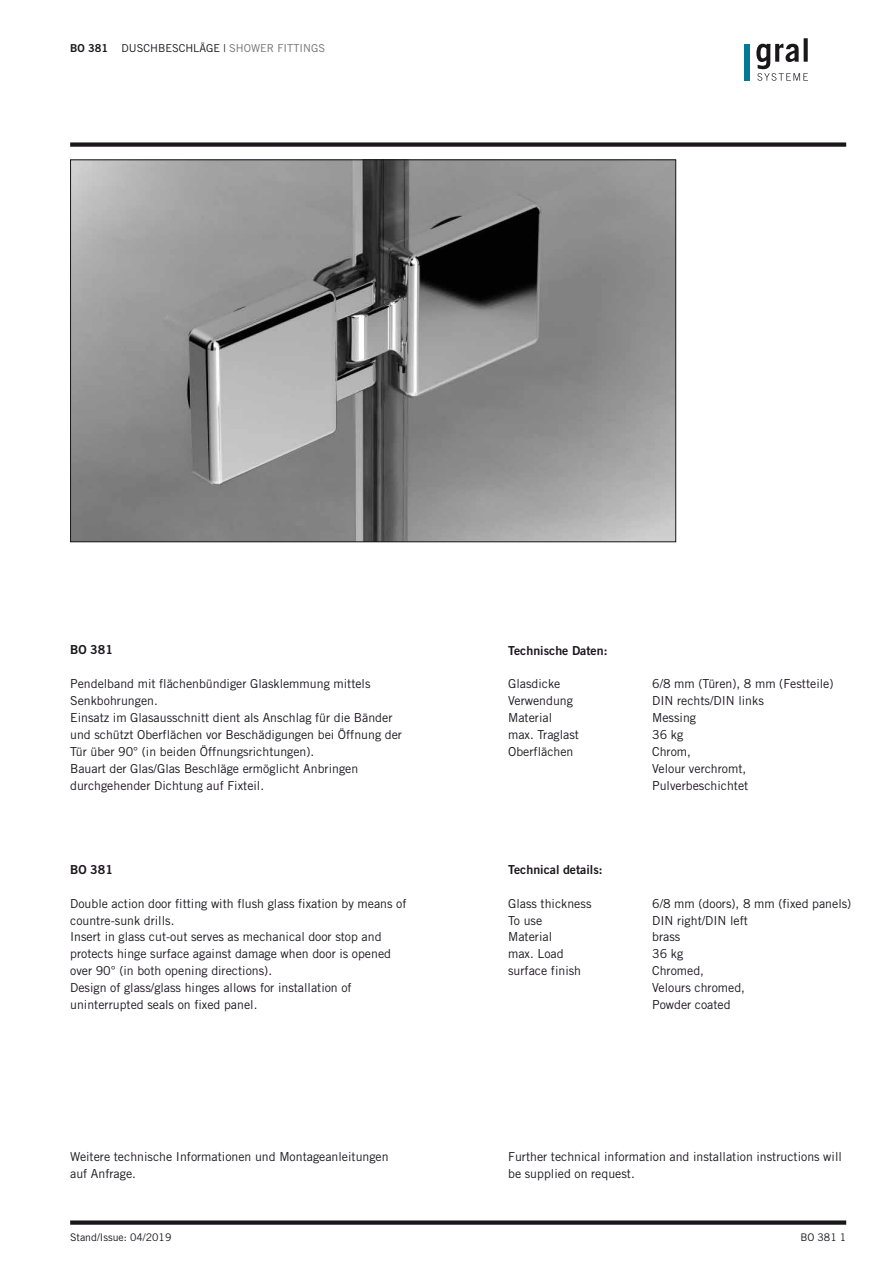
<style>
.page{position:relative;width:893px;height:1263px;background:#fff}
.page>*{position:absolute;margin:0;border:0;box-sizing:border-box;transform-origin:0 0}
.t1{font:12.3px/17px "Trade Gothic LT Pro";color:#1a171c}
.t2{font:12.3px "Trade Gothic LT Pro Bd 2";color:#1a171c}
.t3{font:10.95px "Trade Gothic";color:#1a171c}
.t4{font:10.5px "Trade Gothic LT Pro";color:#1a171c}
.s1{font-family:"Trade Gothic Bold Two"}
.s2{color:#707172}
</style>
<div class="page">
<div style="left:744px;top:44px;width:6px;height:37px;background:#007a97"></div>
<svg style="left:756px;top:38px;width:52px;height:43px"></svg>
<div style="left:70px;top:142px;width:776px;height:5px;background:#1a171c"></div>
<div style="left:70px;top:1220px;width:776px;height:5px;background:#1a171c"></div>
<img style="left:72px;top:161px;width:602px;height:379px">
<p class="t3" style="left:70px;top:41px;width:256px"><span class="s1">BO 381</span> DUSCHBESCHLÄGE | <span class="s2">SHOWER FITTINGS</span></p>
<p class="t2" style="left:70px;top:642px;width:44px">BO 381</p>
<p class="t1" style="left:70px;top:675px;width:333px">Pendelband mit flächenbündiger Glasklemmung mittels Senkbohrungen.<br>Einsatz im Glasausschnitt dient als Anschlag für die Bänder und schützt Oberflächen vor Beschädigungen bei Öffnung der Tür über 90° (in beiden Öffnungsrichtungen).<br>Bauart der Glas/Glas Beschläge ermöglicht Anbringen durchgehender Dichtung auf Fixteil.</p>
<p class="t2" style="left:70px;top:862px;width:44px">BO 381</p>
<p class="t1" style="left:70px;top:895px;width:338px">Double action door fitting with flush glass fixation by means of countre-sunk drills.<br>Insert in glass cut-out serves as mechanical door stop and protects hinge surface against damage when door is opened over 90° (in both opening directions).<br>Design of glass/glass hinges allows for installation of uninterrupted seals on fixed panel.</p>
<p class="t2" style="left:508px;top:642px;width:101px">Technische Daten:</p>
<p class="t1" style="left:508px;top:675px;width:54px">Glasdicke</p>
<p class="t1" style="left:652px;top:675px;width:183px">6/8 mm (Türen), 8 mm (Festteile)</p>
<p class="t1" style="left:508px;top:692px;width:66px">Verwendung</p>
<p class="t1" style="left:652px;top:692px;width:113px">DIN rechts/DIN links</p>
<p class="t1" style="left:508px;top:709px;width:45px">Material</p>
<p class="t1" style="left:652px;top:709px;width:45px">Messing</p>
<p class="t1" style="left:508px;top:726px;width:72px">max. Traglast</p>
<p class="t1" style="left:652px;top:726px;width:33px">36 kg</p>
<p class="t1" style="left:508px;top:743px;width:67px">Oberflächen</p>
<p class="t1" style="left:652px;top:743px;width:98px">Chrom,<br>Velour verchromt,<br>Pulverbeschichtet</p>
<p class="t2" style="left:508px;top:862px;width:96px">Technical details:</p>
<p class="t1" style="left:508px;top:895px;width:85px">Glass thickness</p>
<p class="t1" style="left:652px;top:895px;width:201px">6/8 mm (doors), 8 mm (fixed panels)</p>
<p class="t1" style="left:508px;top:911px;width:36px">To use</p>
<p class="t1" style="left:652px;top:911px;width:97px">DIN right/DIN left</p>
<p class="t1" style="left:508px;top:928px;width:45px">Material</p>
<p class="t1" style="left:652px;top:928px;width:30px">brass</p>
<p class="t1" style="left:508px;top:945px;width:57px">max. Load</p>
<p class="t1" style="left:652px;top:945px;width:33px">36 kg</p>
<p class="t1" style="left:508px;top:962px;width:75px">surface finish</p>
<p class="t1" style="left:652px;top:962px;width:94px">Chromed,<br>Velours chromed,<br>Powder coated</p>
<p class="t1" style="left:70px;top:1148px;width:320px">Weitere technische Informationen und Montageanleitungen auf Anfrage.</p>
<p class="t1" style="left:508px;top:1148px;width:335px">Further technical information and installation instructions will be supplied on request.</p>
<p class="t4" style="left:70px;top:1231px;width:103px">Stand/Issue: 04/2019</p>
<p class="t4" style="left:800px;top:1231px;width:47px">BO 381 1</p>
</div>
